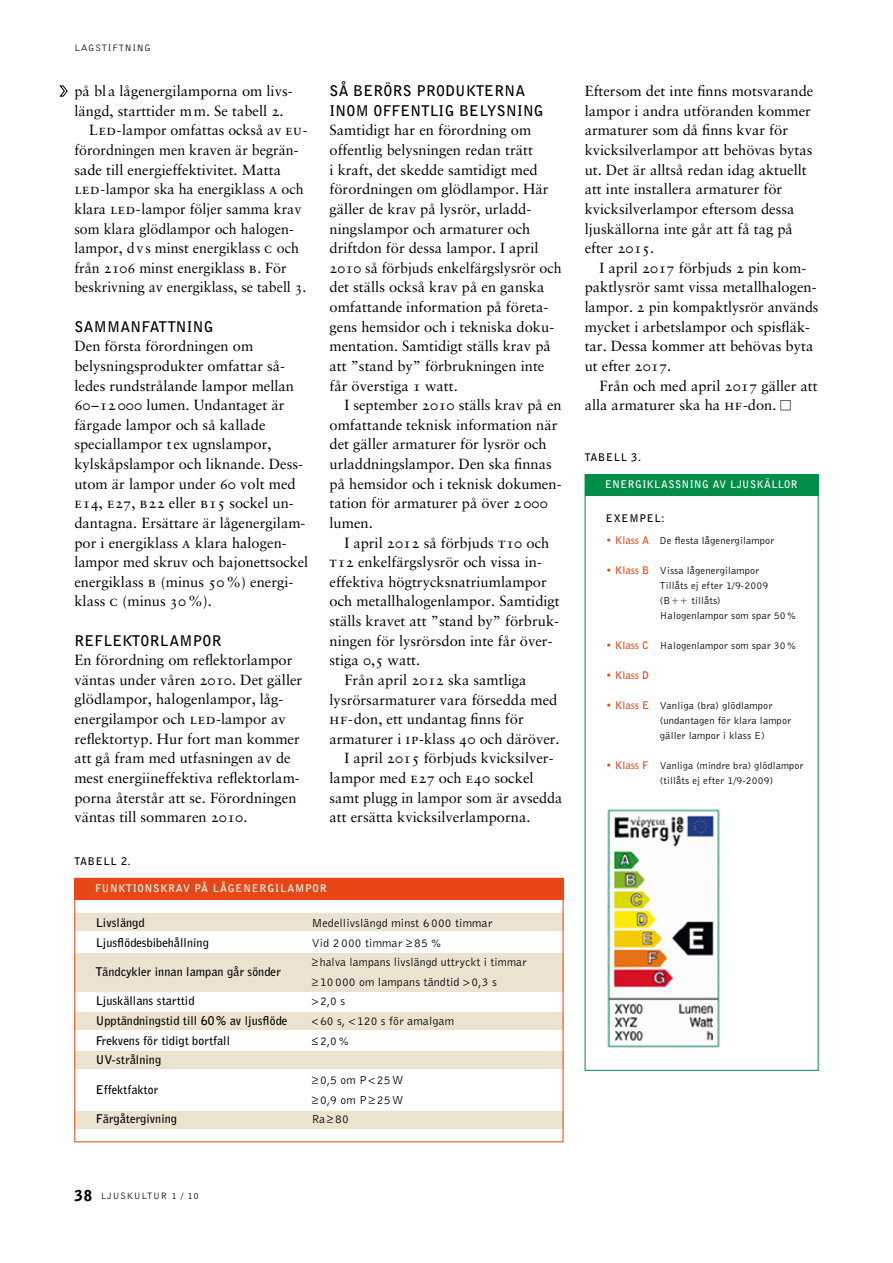
<style>
.page{position:relative;width:893px;height:1263px;background:#fff}
.page>*{position:absolute;margin:0;border:0;box-sizing:border-box;transform-origin:0 0}
.t1{font:14.7px/19.6px "Sabon Roman Ljk";color:#000}
.t2{font:700 14.7px/19.6px "Bell Gothic BT";letter-spacing:.02em;color:#000}
.t3{font:14.7px "Sabon Roman Ljk";color:#000;scale:.96 1}
.t4{font:700 12px "Bell Gothic BT";letter-spacing:.01em;color:#000}
.t5{font:12px/19.6px "Bell Gothic BT";letter-spacing:.01em;color:#000}
.t6{font:10.5px/15px "Bell Gothic BT";letter-spacing:.01em;color:#000}
.t7{font:700 10.5px "Bell Gothic BT";letter-spacing:.075em;color:#fff}
.t8{font:700 10.5px "Bell Gothic BT";letter-spacing:.055em;color:#fff}
.t9{font:700 10.5px "Bell Gothic BT";letter-spacing:.075em;color:#000}
.t10{font:700 10.5px "Bell Gothic BT";color:#e64715}
.t11{font:9.6px "Bell Gothic BT";letter-spacing:.075em;color:#000}
.s1{font-family:"Sabon Roman SC"}
.s2{font-weight:700;color:#e64715}
.s3{font-weight:900;font-size:15px}
</style>
<div class="page">
<div style="left:74px;top:1111px;width:489px;height:17px;background:#ebe3d0"></div>
<div style="left:74px;top:1052px;width:489px;height:17px;background:#ebe3d0"></div>
<div style="left:74px;top:1012px;width:489px;height:17px;background:#ebe3d0"></div>
<div style="left:74px;top:953px;width:489px;height:38px;background:#ebe3d0"></div>
<div style="left:74px;top:914px;width:489px;height:17px;background:#ebe3d0"></div>
<div style="left:74px;top:878px;width:489px;height:21px;background:#e64715"></div>
<div style="left:585px;top:474px;width:234px;height:21px;background:#008e48"></div>
<img style="left:607px;top:809px;width:113px;height:239px">
<svg style="left:60px;top:85px;width:8px;height:12px"></svg>
<p class="t11" style="left:74px;top:42px;width:78px">lagstiftning</p>
<p class="t1" style="left:74px;top:81px;width:220px">på bl a lågenergilamporna om livs-</p>
<p class="t1" style="left:74px;top:101px;width:211px">längd, starttider mm. Se tabell 2.</p>
<p class="t1" style="left:89px;top:120px;width:220px"><span class="s1">Led-</span>lampor omfattas också av <span class="s1">eu</span>-</p>
<p class="t1" style="left:74px;top:140px;width:226px">förordningen men kraven är begrän-</p>
<p class="t1" style="left:74px;top:160px;width:208px">sade till energieffektivitet. Matta</p>
<p class="t1" style="left:74px;top:179px;width:231px"><span class="s1">led-</span>lampor ska ha energiklass <span class="s1">a</span> och</p>
<p class="t1" style="left:74px;top:199px;width:229px">klara <span class="s1">led-</span>lampor följer samma krav</p>
<p class="t1" style="left:74px;top:218px;width:221px">som klara glödlampor och halogen-</p>
<p class="t1" style="left:74px;top:238px;width:226px">lampor, dv s minst energiklass <span class="s1">c</span> och</p>
<p class="t1" style="left:74px;top:258px;width:214px">från 2106 minst energiklass <span class="s1">b</span>. För</p>
<p class="t3" style="left:74px;top:278px;width:243px">beskrivning av energiklass, se tabell 3.</p>
<p class="t2" style="left:74px;top:316px;width:141px">Sammanfattning</p>
<p class="t1" style="left:74px;top:336px;width:235px">Den första förordningen om belysningsprodukter omfattar så&shy;ledes rundstrålande lampor mellan<br>60–12000 lumen. Undantaget är färgade lampor och så kallade speciallampor t ex ugnslampor, kylskåpslampor och liknande. Dess&shy;utom är lampor under 60 volt med <span class="s1">e</span>14, <span class="s1">e</span>27, <span class="s1">b</span>22 eller <span class="s1">b</span>15 sockel un&shy;dantagna. Ersättare är lågenergilam&shy;por i energiklass <span class="s1">a</span> klara halogen&shy;lampor med skruv och bajonettsockel energiklass <span class="s1">b</span> (minus 50%) energi&shy;klass <span class="s1">c</span> (minus 30%).</p>
<p class="t2" style="left:74px;top:630px;width:10px">Ref</p>
<p class="t2" style="left:103px;top:630px;width:120px">le ktorlampor</p>
<p class="t1" style="left:74px;top:650px;width:229px">En förordning om reflektorlampor väntas under våren 2010. Det gäller glödlampor, halogenlampor, låg&shy;energilampor och <span class="s1">led</span>-lampor av reflektortyp. Hur fort man kommer att gå fram med utfasningen av de mest energiineffektiva reflektorlam&shy;porna återstår att se. Förordningen väntas till sommaren 2010.</p>
<p class="t9" style="left:74px;top:854px;width:58px">tabe ll 2.</p>
<p class="t2" style="left:330px;top:81px;width:197px">så be rörs produkte rna inom offe</p>
<p class="t2" style="left:410px;top:100px;width:135px">ntlig be lysning</p>
<p class="t1" style="left:330px;top:120px;width:234px">Samtidigt har en förordning om offentlig belysningen redan trätt<br>i kraft, det skedde samtidigt med förordningen om glödlampor. Här gäller de krav på lysrör, urladd&shy;ningslampor och armaturer och driftdon för dessa lampor. I april 2010 så förbjuds enkelfärgslysrör och det ställs också krav på en ganska omfattande information på företa&shy;gens hemsidor och i tekniska doku&shy;mentation. Samtidigt ställs krav på att ”stand by” förbrukningen inte får överstiga 1 watt.</p>
<p class="t1" style="left:330px;top:395px;width:234px;text-indent:15px">I september 2010 ställs krav på en omfattande teknisk information när det gäller armaturer för lysrör och urladdningslampor. Den ska finnas på hemsidor och i teknisk dokumen&shy;tation för armaturer på över 2000 lumen.</p>
<p class="t1" style="left:344px;top:532px;width:206px">I april 2012 så förbjuds <span class="s1">t</span>10 och</p>
<p class="t1" style="left:330px;top:552px;width:213px"><span class="s1">t</span>12 enkelfärgslysrör och vissa in-</p>
<p class="t1" style="left:330px;top:572px;width:219px">effektiva högtrycksnatriumlampor</p>
<p class="t1" style="left:330px;top:591px;width:232px">och metallhalogenlampor. Samtidigt</p>
<p class="t1" style="left:330px;top:611px;width:231px">ställs kravet att ”stand by” förbruk-</p>
<p class="t1" style="left:330px;top:630px;width:225px">ningen för lysrörsdon inte får över-</p>
<p class="t1" style="left:330px;top:650px;width:92px">stiga 0,5 watt.</p>
<p class="t1" style="left:344px;top:670px;width:184px">Från april 2012 ska samtliga</p>
<p class="t1" style="left:330px;top:689px;width:229px">lysrörsarmaturer vara försedda med</p>
<p class="t1" style="left:330px;top:709px;width:196px"><span class="s1">hf-</span>don, ett undantag finns för</p>
<p class="t1" style="left:330px;top:729px;width:232px">armaturer i <span class="s1">ip</span>-klass 40 och däröver.</p>
<p class="t1" style="left:344px;top:748px;width:211px">I april 2015 förbjuds kvicksilver-</p>
<p class="t1" style="left:330px;top:768px;width:206px">lampor med <span class="s1">e</span>27 och <span class="s1">e</span>40 sockel</p>
<p class="t1" style="left:330px;top:787px;width:234px">samt plugg in lampor som är avsedda</p>
<p class="t1" style="left:330px;top:807px;width:202px">att ersätta kvicksilverlamporna.</p>
<p class="t7" style="left:95px;top:881px;width:233px">funktionskrav på låge ne rgilampor</p>
<p class="t4" style="left:96px;top:915px;width:50px">Livslängd</p>
<p class="t5" style="left:312px;top:913px;width:182px">Medellivslängd minst 6 000 timmar</p>
<p class="t4" style="left:96px;top:934px;width:115px">Ljusflödesbibehållning</p>
<p class="t5" style="left:312px;top:932px;width:131px">Vid 2 000 timmar ≥ 85 %</p>
<p class="t4" style="left:96px;top:964px;width:186px">Tändcykler innan lampan går sönder</p>
<p class="t5" style="left:312px;top:952px;width:216px">≥ halva lampans livslängd uttryckt i timmar ≥ 10 000 om lampans tändtid 0,3 s</p>
<p class="t4" style="left:96px;top:993px;width:100px">Ljuskällans starttid</p>
<p class="t5" style="left:320px;top:991px;width:27px">2,0 s</p>
<p class="t4" style="left:96px;top:1013px;width:193px">U pptändningstid till 60 % av ljusflöde</p>
<p class="t5" style="left:320px;top:1011px;width:136px">60 s, 120 s för amalgam</p>
<p class="t4" style="left:96px;top:1032px;width:136px">Frekvens för tidigt bortfall</p>
<p class="t5" style="left:312px;top:1030px;width:39px">≤2,0%</p>
<p class="t4" style="left:96px;top:1052px;width:67px">U V-strålning</p>
<p class="t4" style="left:96px;top:1081px;width:64px">Effektfaktor</p>
<p class="t5" style="left:312px;top:1070px;width:93px">≥ 0,5 om P 25W ≥0,9 om P≥25W</p>
<p class="t4" style="left:96px;top:1111px;width:83px">Färgåtergivning</p>
<p class="t5" style="left:312px;top:1109px;width:38px">Ra≥80</p>
<p class="t1" style="left:585px;top:81px;width:230px">Eftersom det inte finns motsvarande lampor i andra utföranden kommer armaturer som då finns kvar för kvicksilverlampor att behövas bytas ut. Det är alltså redan idag aktuellt att inte installera armaturer för kvicksilverlampor eftersom dessa ljuskällorna inte går att få tag på efter 2015.</p>
<p class="t1" style="left:585px;top:258px;width:235px;text-indent:15px">I april 2017 förbjuds 2 pin kom&shy;paktlysrör samt vissa metallhalogen&shy;lampor. 2 pin kompaktlysrör används mycket i arbetslampor och spisfläk&shy;tar. Dessa kommer att behövas byta ut efter 2017.</p>
<p class="t1" style="left:585px;top:375px;width:234px;text-indent:15px">Från och med april 2017 gäller att alla armaturer ska ha <span class="s1">hf</span>-don.</p>
<p class="t9" style="left:585px;top:450px;width:58px">tabe ll 3.</p>
<p class="t8" style="left:605px;top:478px;width:194px">energiklassning av ljuskällor</p>
<p class="t9" style="left:606px;top:511px;width:60px">Exe mpe l:</p>
<p class="t6" style="left:606px;top:533px;width:170px"><span class="s2">• Klass A</span> De flesta lågenergilampor</p>
<p class="t6" style="left:660px;top:563px;width:138px;text-indent:-54px"><span class="s2">• Klass B</span> Vissa lågenergilampor<br>Tillåts ej efter 1/9-2009 (B++ tillåts)<br>Halogenlampor som spar 50 %</p>
<p class="t6" style="left:606px;top:638px;width:192px"><span class="s2">• Klass C</span> Halogenlampor som spar 30 %</p>
<p class="t10" style="left:606px;top:669px;width:43px">• Klass D</p>
<p class="t6" style="left:660px;top:698px;width:133px;text-indent:-54px"><span class="s2">• Klass E</span> Vanliga (bra) glödlampor (undantagen för klara lampor gäller lampor i klass E)</p>
<p class="t6" style="left:660px;top:758px;width:145px;text-indent:-54px"><span class="s2">• Klass F</span> Vanliga (mindre bra) glödlampor (tillåts ej efter 1/9-2009)</p>
<p class="t11" style="left:74px;top:1190px;width:126px"><span class="s3">38</span> LJUSKULTUR 1 / 10</p>
</div>
